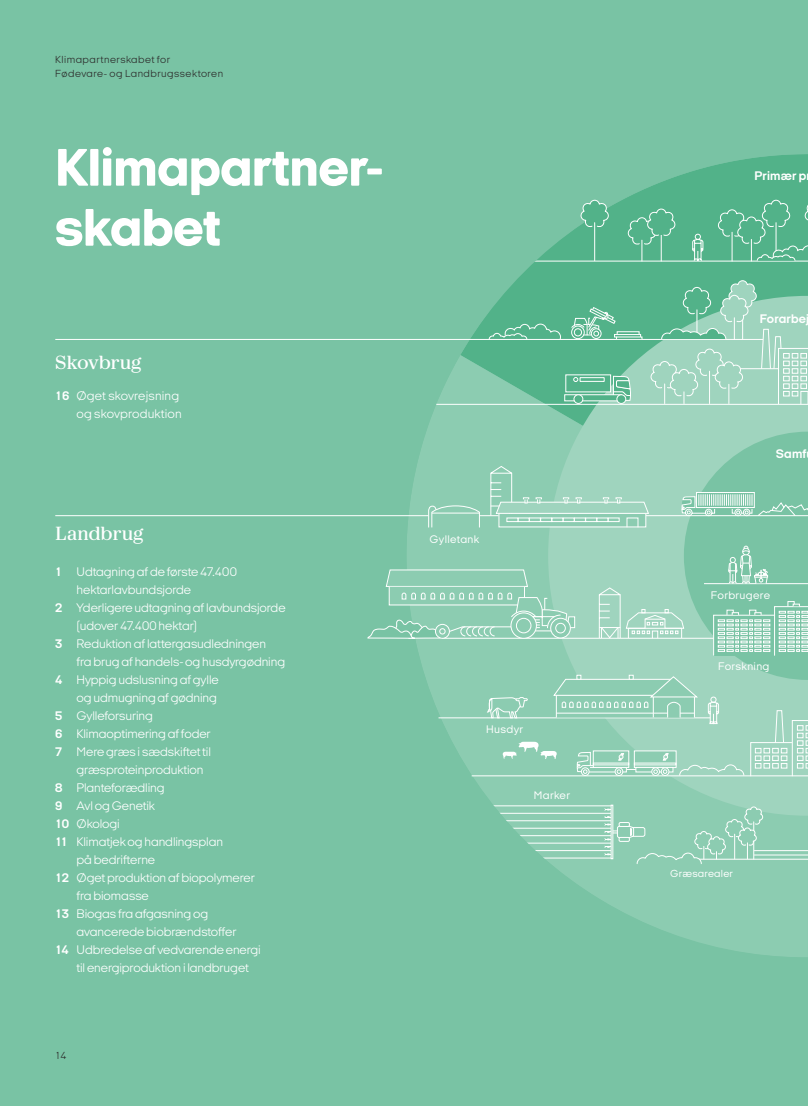
<style>
.page{position:relative;width:808px;height:1106px;background:#79c3a4}
.page>*{position:absolute;margin:0;border:0;box-sizing:border-box;transform-origin:0 0}
.t1{font:800 54px/60px "Italian Plate No 1 Expanded";letter-spacing:-.005em;color:#fff}
.t2{font:600 19.5px "Italian Plate No 4 Expanded";color:#fff}
.t3{font:300 12.75px "Italian Plate No 1 Expanded";letter-spacing:-.01em;color:#fff}
.t4{font:300 12.75px/18px "Italian Plate No 1 Expanded";letter-spacing:.01em;color:#fff;text-align:right}
.t5{font:700 12.75px "Italian Plate No 1 Expanded";letter-spacing:.015em;color:#fff}
.t6{font:11.25px "Italian Plate No 1 Expanded";letter-spacing:.03em;color:#fff}
.t7{font:300 10.5px/13.5px "Italian Plate No 1 Expanded";letter-spacing:.04em;color:#2d2d2c}
.t8{font:10.5px "Italian Plate No 1 Expanded";letter-spacing:.02em;color:#fff}
.s1{font-weight:700}
</style>
<div class="page">
<svg style="left:517px;top:154px;width:291px;height:126px"></svg>
<hr style="left:55px;top:515px;width:373px;height:1px;background:#fff">
<hr style="left:55px;top:339px;width:708px;height:1px;background:#fff">
<svg style="left:580px;top:199px;width:29px;height:29px"></svg>
<hr style="left:594px;top:223px;width:1px;height:38px;background:#fff">
<svg style="left:692px;top:233px;width:12px;height:28px"></svg>
<svg style="left:627px;top:208px;width:48px;height:53px;background:#61b893"></svg>
<svg style="left:718px;top:199px;width:90px;height:63px;background:#61b893"></svg>
<svg style="left:367px;top:280px;width:441px;height:677px"></svg>
<p class="t7" style="left:55px;top:53px;width:169px">Klimapartnerskabet for<br>Fødevare- og Landbrugssektoren</p>
<h1 class="t1" style="left:55px;top:137px;width:330px">Klimapartner&shy;skabet</h1>
<h2 class="t2" style="left:55px;top:351px;width:88px">Skovbrug</h2>
<p class="t4" style="left:55px;top:387px;width:128px"><span class="s1">16</span> Øget skovrejsning og skovproduktion</p>
<h2 class="t2" style="left:55px;top:522px;width:90px">Landbrug</h2>
<p class="t3" style="left:55px;top:565px;width:183px"><span class="s1">1</span> Udtagning af de første 47.400</p>
<p class="t3" style="left:77px;top:583px;width:116px">hektarlavbundsjorde</p>
<p class="t3" style="left:55px;top:601px;width:232px"><span class="s1">2</span> Yderligere udtagning af lavbundsjorde</p>
<p class="t3" style="left:77px;top:619px;width:122px">(udover 47.400 hektar)</p>
<p class="t3" style="left:55px;top:637px;width:212px"><span class="s1">3</span> Reduktion af lattergasudledningen</p>
<p class="t3" style="left:77px;top:655px;width:210px">fra brug af handels- og husdyrgødning</p>
<p class="t3" style="left:55px;top:673px;width:165px"><span class="s1">4</span> Hyppig udslusning af gylle</p>
<p class="t3" style="left:77px;top:691px;width:142px">og udmugning af gødning</p>
<p class="t3" style="left:55px;top:709px;width:99px"><span class="s1">5</span> Gylleforsuring</p>
<p class="t3" style="left:55px;top:727px;width:157px"><span class="s1">6</span> Klimaoptimering af foder</p>
<p class="t3" style="left:55px;top:745px;width:157px"><span class="s1">7</span> Mere græs i sædskiftet til</p>
<p class="t3" style="left:77px;top:763px;width:129px">græsproteinproduktion</p>
<p class="t3" style="left:55px;top:781px;width:111px"><span class="s1">8</span> Planteforædling</p>
<p class="t3" style="left:55px;top:799px;width:101px"><span class="s1">9</span> Avl og Genetik</p>
<p class="t3" style="left:55px;top:817px;width:66px"><span class="s1">10</span> Økologi</p>
<p class="t3" style="left:55px;top:835px;width:169px"><span class="s1">11</span> Klimatjek og handlingsplan</p>
<p class="t3" style="left:77px;top:853px;width:80px">på bedrifterne</p>
<p class="t3" style="left:55px;top:871px;width:201px"><span class="s1">12</span> Øget produktion af biopolymerer</p>
<p class="t3" style="left:77px;top:889px;width:74px">fra biomasse</p>
<p class="t3" style="left:55px;top:907px;width:154px"><span class="s1">13</span> Biogas fra afgasning og</p>
<p class="t3" style="left:77px;top:925px;width:162px">avancerede biobrændstoffer</p>
<p class="t3" style="left:55px;top:943px;width:207px"><span class="s1">14</span> Udbredelse af vedvarende energi</p>
<p class="t3" style="left:77px;top:961px;width:174px">til energiproduktion i landbruget</p>
<p class="t7" style="left:55px;top:1048px;width:13px">14</p>
<p class="t6" style="left:430px;top:532px;width:51px">Gylletank</p>
<p class="t6" style="left:486px;top:722px;width:39px">Husdyr</p>
<p class="t6" style="left:534px;top:789px;width:38px">Marker</p>
<p class="t5" style="left:754px;top:168px;width:54px">Primær p</p>
<p class="t5" style="left:760px;top:312px;width:51px">Forarbej</p>
<p class="t5" style="left:776px;top:447px;width:32px">Samf</p>
<p class="t6" style="left:711px;top:589px;width:61px">Forbrugere</p>
<p class="t6" style="left:718px;top:660px;width:53px">Forskning</p>
<p class="t8" style="left:670px;top:868px;width:64px">Græsarealer</p>
</div>
